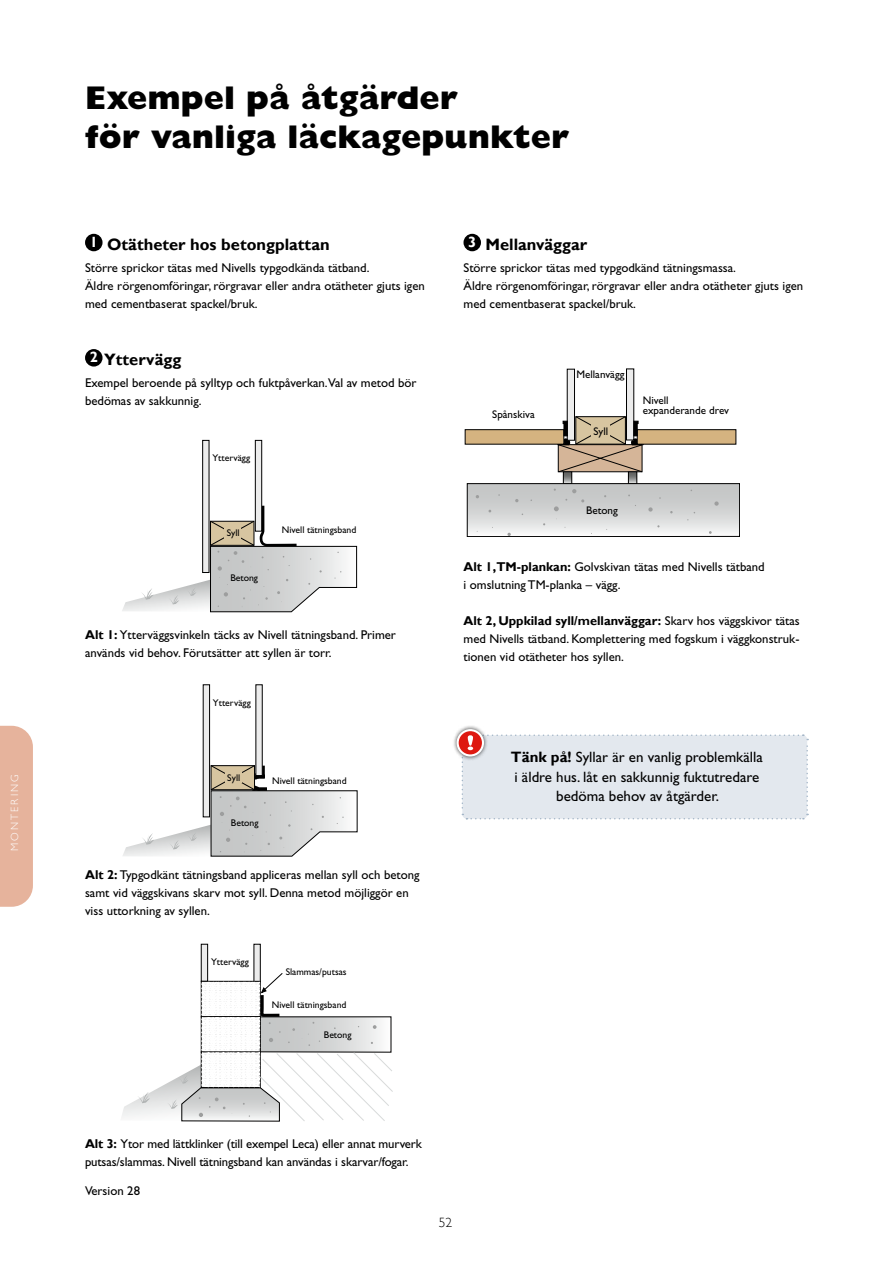
<style>
.page{position:relative;width:893px;height:1263px;background:#fff}
.page>*{position:absolute;margin:0;border:0;box-sizing:border-box;transform-origin:0 0}
.t1{font:800 33px/39px "Gill Sans";color:#000}
.t2{font:700 16.5px "Gill Sans";color:#000}
.t3{font:15px/19.5px "Gill Sans";color:#000;text-align:center}
.t4{font:300 13.5px "Gill Sans";color:#000}
.t5{font:12.75px/18px "Gill Sans";color:#000}
.t6{font:11.1px/9.8px "Gill Sans";color:#000}
.t7{font:300 10.5px "Gill Sans";letter-spacing:.2em;color:#fff}
.t8{font:9.75px "Gill Sans";color:#000}
.s1{font-weight:700}
</style>
<div class="page">
<div style="left:0;top:726px;width:33px;height:181px;background:#e6b39c"></div>
<div style="left:85px;top:234px;width:18px;height:17px;background:#000;border-radius:50%"></div>
<div style="left:85px;top:349px;width:18px;height:18px;background:#000;border-radius:50%"></div>
<div style="left:463px;top:234px;width:18px;height:17px;background:#000;border-radius:50%"></div>
<div style="left:452px;top:725px;width:37px;height:36px;background:#000;opacity:.75"></div>
<svg style="left:458px;top:730px;width:25px;height:25px"></svg>
<div style="left:457px;top:729px;width:27px;height:27px;border:2px solid #fff;border-radius:50%"></div>
<div style="left:461px;top:734px;width:348px;height:86px;background:#e3e8ee"></div>
<svg style="left:465px;top:429px;width:2px;height:15px"></svg>
<div style="left:626px;top:369px;width:8px;height:71px;background:#ececec;border:1px solid #000"></div>
<div style="left:567px;top:369px;width:8px;height:71px;background:#ececec;border:1px solid #000"></div>
<svg style="left:467px;top:416px;width:273px;height:121px"></svg>
<div style="left:644px;top:446px;width:96px;height:15px;background:#fff"></div>
<div style="left:202px;top:440px;width:7px;height:133px;background:#ececec;border:1px solid #000"></div>
<div style="left:255px;top:440px;width:7px;height:91px;background:#ececec;border:1px solid #000"></div>
<svg style="left:122px;top:506px;width:235px;height:106px"></svg>
<div style="left:203px;top:684px;width:7px;height:133px;background:#ececec;border:1px solid #000"></div>
<svg style="left:256px;top:684px;width:6px;height:81px"></svg>
<svg style="left:123px;top:765px;width:234px;height:92px"></svg>
<div style="left:201px;top:944px;width:7px;height:37px;background:#ececec;border:1px solid #000"></div>
<div style="left:254px;top:944px;width:7px;height:38px;background:#ececec;border:1px solid #000"></div>
<svg style="left:122px;top:972px;width:271px;height:149px"></svg>
<p class="t7" style="left:9px;top:851px;width:78px;rotate:-90deg">MONTERING</p>
<h1 class="t1" style="left:85px;top:78px;width:486px">Exempel på åtgärder<br>för vanliga läckagepunkter</h1>
<p class="t2" style="left:90px;top:234px;width:242px"><sup>1</sup> Otätheter hos betongplattan</p>
<p class="t5" style="left:85px;top:259px;width:341px">Större sprickor tätas med Nivells typgodkända tätband.<br>Äldre rörgenomföringar, rörgravar eller andra otätheter gjuts igen med cementbaserat spackel/bruk.</p>
<p class="t2" style="left:90px;top:350px;width:93px"><sup>2</sup> Yttervägg</p>
<p class="t5" style="left:85px;top:374px;width:333px">Exempel beroende på sylltyp och fuktpåverkan.Val av metod bör bedömas av sakkunnig.</p>
<p class="t6" style="left:224px;top:451px;width:16px">Syll</p>
<p class="t8" style="left:212px;top:452px;width:39px">Yttervägg</p>
<p class="t8" style="left:227px;top:527px;width:14px">Syll</p>
<p class="t8" style="left:230px;top:572px;width:29px">Betong</p>
<p class="t8" style="left:282px;top:524px;width:76px">Nivell tätningsband</p>
<p class="t5" style="left:85px;top:626px;width:312px"><span class="s1">Alt 1:</span> Ytterväggsvinkeln täcks av Nivell tätningsband. Primer används vid behov. Förutsätter att syllen är torr.</p>
<p class="t8" style="left:213px;top:697px;width:39px">Yttervägg</p>
<p class="t8" style="left:227px;top:772px;width:14px">Syll</p>
<p class="t8" style="left:231px;top:817px;width:29px">Betong</p>
<p class="t8" style="left:272px;top:775px;width:76px">Nivell tätningsband</p>
<p class="t5" style="left:85px;top:866px;width:336px"><span class="s1">Alt 2:</span> Typgodkänt tätningsband appliceras mellan syll och betong samt vid väggskivans skarv mot syll. Denna metod möjliggör en viss uttorkning av syllen.</p>
<p class="t8" style="left:211px;top:956px;width:39px">Yttervägg</p>
<p class="t8" style="left:286px;top:966px;width:62px">Slammas/putsas</p>
<p class="t8" style="left:272px;top:999px;width:76px">Nivell tätningsband</p>
<p class="t8" style="left:324px;top:1029px;width:29px">Betong</p>
<p class="t2" style="left:468px;top:234px;width:121px"><sup>3</sup> Mellanväggar</p>
<p class="t5" style="left:463px;top:259px;width:341px">Större sprickor tätas med typgodkänd tätningsmassa.<br>Äldre rörgenomföringar, rörgravar eller andra otätheter gjuts igen med cementbaserat spackel/bruk.</p>
<p class="t6" style="left:492px;top:409px;width:44px">Spånskiva</p>
<p class="t6" style="left:576px;top:370px;width:50px">Mellanvägg</p>
<p class="t6" style="left:593px;top:426px;width:16px">Syll</p>
<p class="t6" style="left:643px;top:396px;width:88px">Nivell expanderande drev</p>
<p class="t6" style="left:586px;top:506px;width:33px">Betong</p>
<p class="t5" style="left:463px;top:557px;width:303px"><span class="s1">Alt 1,TM-plankan:</span> Golvskivan tätas med Nivells tätband i omslutning TM-planka – vägg.</p>
<p class="t5" style="left:463px;top:611px;width:338px;text-align:justify"><span class="s1">Alt 2, Uppkilad syll/mellanväggar:</span> Skarv hos väggskivor tätas med Nivells tätband. Komplettering med fogskum i väggkonstruk&shy;tionen vid otätheter hos syllen.</p>
<p class="t3" style="left:511px;top:747px;width:253px"><span class="s1">Tänk på!</span> Syllar är en vanlig problemkälla i äldre hus. låt en sakkunnig fuktutredare bedöma behov av åtgärder.</p>
<p class="t5" style="left:85px;top:1134px;width:338px"><span class="s1">Alt 3:</span> Ytor med lättklinker (till exempel Leca) eller annat murverk putsas/slammas. Nivell tätningsband kan användas i skarvar/fogar.</p>
<p class="t5" style="left:85px;top:1181px;width:56px">Version 28</p>
<p class="t4" style="left:439px;top:1215px;width:15px">52</p>
</div>
